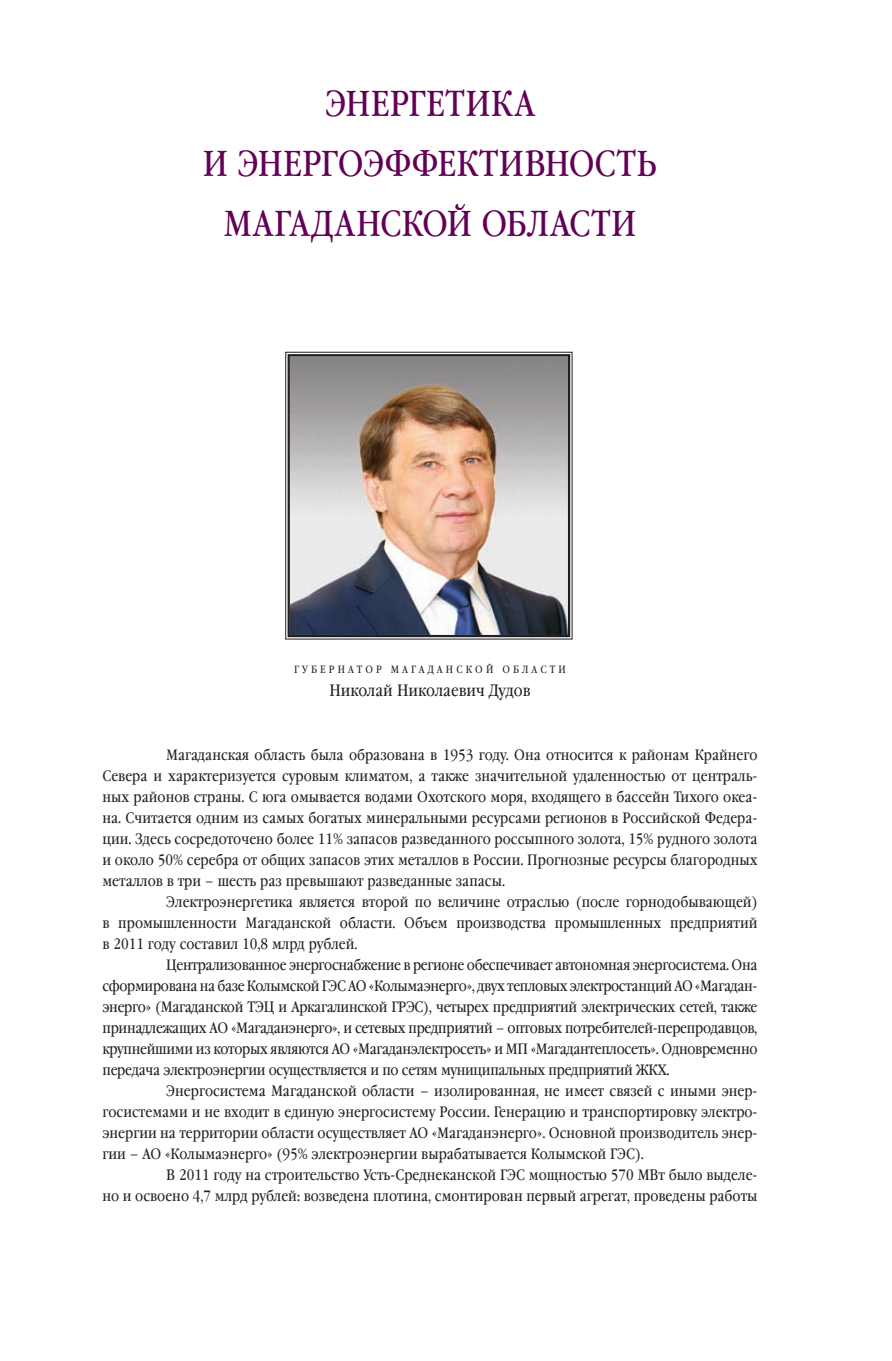
<style>
.page{position:relative;width:892px;height:1361px;background:#fff}
.page>*{position:absolute;margin:0;border:0;box-sizing:border-box;transform-origin:0 0}
.t1{font:36px "Garamond Book Narrow C";color:#620056}
.t2{font:16.5px "Garamond Book Narrow C";color:#231f20}
.t3{font:15px/21px "Garamond Book Narrow C";color:#231f20;text-align:justify}
.t4{font:15px/21px "Garamond Book Narrow C";letter-spacing:-.02em;color:#231f20}
.t5{font:10.5px "Garamond Book Narrow C";letter-spacing:.3em;color:#231f20}
</style>
<div class="page">
<img style="left:285px;top:351px;width:288px;height:288px">
<div style="left:288px;top:354px;width:282px;height:283px;border:2px solid #231f20"></div>
<h1 class="t1" style="left:325px;top:83px;width:208px">Энергетика</h1>
<h1 class="t1" style="left:203px;top:143px;width:452px">и энергоэфф ективность</h1>
<h1 class="t1" style="left:223px;top:203px;width:75px">Ма гада</h1>
<h1 class="t1" style="left:356px;top:203px;width:282px">нской области</h1>
<p class="t5" style="left:294px;top:663px;width:9px">Губ</p>
<p class="t5" style="left:320px;top:663px;width:76px">ернатор Ма</p>
<p class="t5" style="left:411px;top:663px;width:11px">гада</p>
<p class="t5" style="left:446px;top:663px;width:121px">нской области</p>
<p class="t2" style="left:329px;top:680px;width:203px">Николай Николаевич Дудов</p>
<p class="t3" style="left:166px;top:744px;width:593px">Магаданская область была образована в 1953 году. Она относится к районам Крайнего</p>
<p class="t3" style="left:102px;top:765px;width:656px">Севера и характеризуется суровым климатом, а также значительной удаленностью от централь-</p>
<p class="t3" style="left:102px;top:786px;width:656px">ных районов страны. С юга омывается водами Охотского моря, входящего в бассейн Тихого океа-</p>
<p class="t3" style="left:102px;top:807px;width:656px">на. Считается одним из самых богатых минеральными ресурсами регионов в Российской Федера-</p>
<p class="t3" style="left:102px;top:828px;width:656px">ции. Здесь сосредоточено более 11% запасов разведанного россыпного золота, 15% рудного золота</p>
<p class="t3" style="left:102px;top:849px;width:656px">и около 50% серебра от общих запасов этих металлов в России. Прогнозные ресурсы благородных</p>
<p class="t3" style="left:102px;top:870px;width:404px">металлов в три – шесть раз превышают разведанные запасы.</p>
<p class="t3" style="left:166px;top:891px;width:593px">Электроэнергетика является второй по величине отраслью (после горнодобывающей)</p>
<p class="t3" style="left:102px;top:912px;width:656px">в промышленности Магаданской области. Объем производства промышленных предприятий</p>
<p class="t3" style="left:102px;top:933px;width:256px">в 2011 году составил 10,8 млрд рублей.</p>
<p class="t4" style="left:166px;top:954px;width:593px">Централизованное энергоснабжение в регионе обеспечивает автономная энергосистема. Она</p>
<p class="t4" style="left:102px;top:975px;width:227px">сформирована на базе Колымской ГЭС</p>
<p class="t4" style="left:102px;top:975px;width:655px;text-indent:246px">АО «Колымаэнерго», двух тепловых электростанций АО «Магадан&shy;энерго» (Магаданской ТЭЦ и Аркагалинской ГРЭС</p>
<p class="t3" style="left:102px;top:996px;width:656px;text-indent:321px">), четырех предприятий электрических сетей, также принадлежащих АО «Магаданэнерго», и сетевых предприятий – оптовых потребителей-перепродавцов, крупнейшими из которых являются АО «Магаданэлектросеть» и МП</p>
<p class="t4" style="left:531px;top:1038px;width:228px">«Магадантеплосеть». Одновременно</p>
<p class="t4" style="left:102px;top:1059px;width:568px">передача электроэнергии осуществляется и по сетям муниципальных предприятий ЖКХ.</p>
<p class="t3" style="left:166px;top:1080px;width:593px">Энергосистема Магаданской области – изолированная, не имеет связей с иными энер-</p>
<p class="t3" style="left:102px;top:1101px;width:656px">госистемами и не входит в единую энергосистему России. Генерацию и транспортировку электро-</p>
<p class="t3" style="left:102px;top:1122px;width:656px">энергии на территории области осуществляет АО «Магаданэнерго». Основной производитель энер-</p>
<p class="t3" style="left:102px;top:1143px;width:543px">гии – АО «Колымаэнерго» (95% электроэнергии вырабатывается Колымской ГЭС).</p>
<p class="t3" style="left:166px;top:1164px;width:338px">В 2011 году на строительство Усть-Среднеканской ГЭС</p>
<p class="t3" style="left:102px;top:1164px;width:656px;text-align:right">мощностью 570 МВт было выделе-<br>но и освоено 4,7 млрд рублей: возведена плотина, смонтирован первый агрегат, проведены работы</p>
</div>
